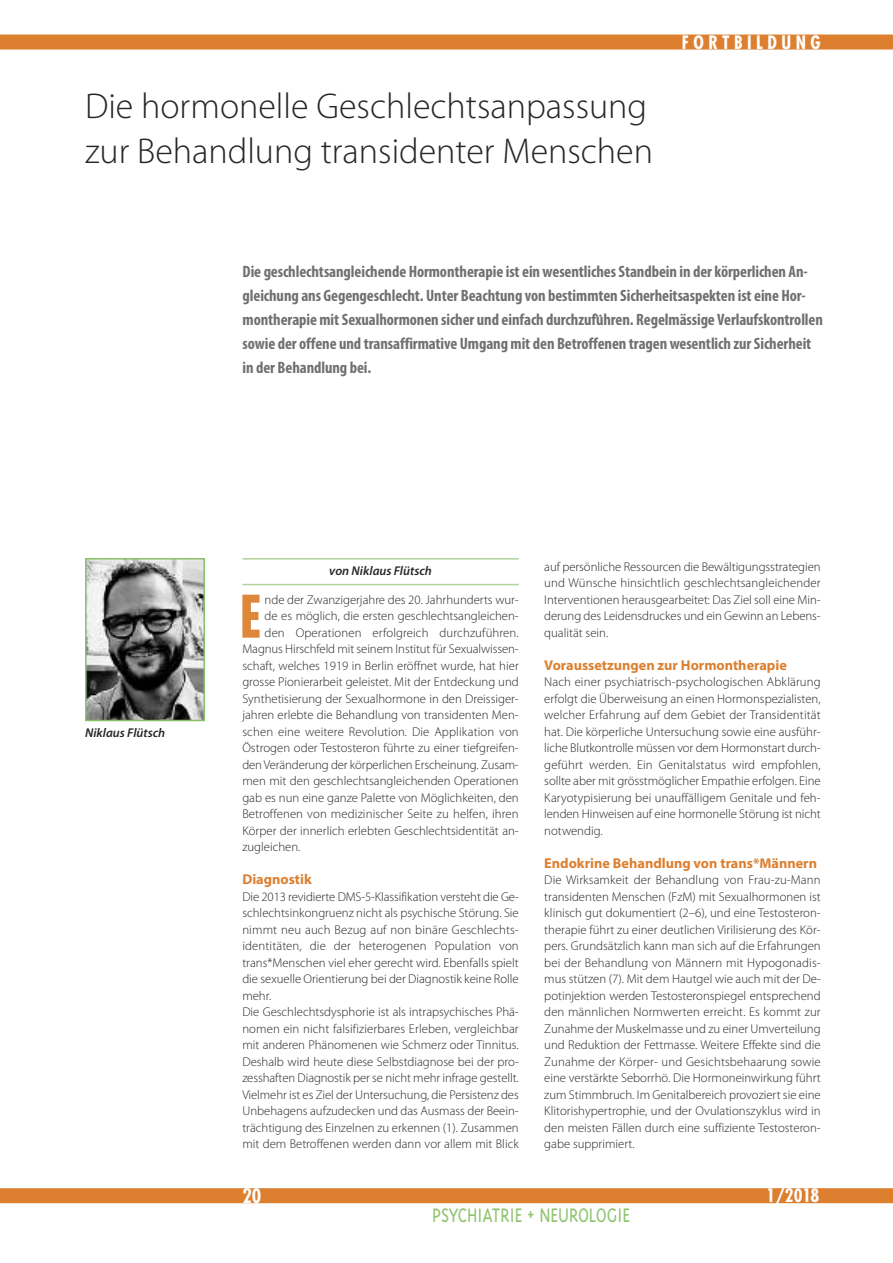
<style>
.page{position:relative;width:893px;height:1263px;background:#fff}
.page>*{position:absolute;margin:0;border:0;box-sizing:border-box;transform-origin:0 0}
.t1{font:700 condensed 57px "Futura";color:#de8639}
.t2{font:300 36px/45px "Myriad Pro";color:#272627}
.t3{font:300 22.5px "Triplex";color:#8fc36e;scale:.88 1}
.t4{font:700 condensed 19.5px "Futura";color:#fff}
.t5{font:700 condensed 18px "Futura";letter-spacing:.25em;color:#fff}
.t6{font:700 condensed 16.5px/24px "Myriad Pro";letter-spacing:-.005em;color:#707070}
.t7{font:700 14.25px "Myriad Pro";color:#dc7f2f}
.t8{font:300 12.75px/16.5px "Myriad Pro";color:#272627;text-align:justify}
.t9{font:italic 600 12.75px "Myriad Pro";color:#272627}
.s1{font-family:"Baskerville";font-stretch:normal}
</style>
<div class="page">
<hr style="left:242px;top:558px;width:277px;height:2px;background:#b1d59b">
<hr style="left:242px;top:584px;width:277px;height:1px;background:#b1d59b">
<div style="left:0;top:35px;width:893px;height:15px;background:#dc7f2f"></div>
<div style="left:0;top:1188px;width:893px;height:15px;background:#dc7f2f"></div>
<img style="left:88px;top:561px;width:114px;height:157px">
<div style="left:85px;top:558px;width:120px;height:163px;border:2px solid #89bf67"></div>
<h2 class="t2" style="left:85px;top:86px;width:569px">Die hormonelle Geschlechtsanpassung zur Behandlung transidenter Menschen</h2>
<h3 class="t5" style="left:682px;top:34px;width:140px">FORTBILDUNG</h3>
<p class="t9" style="left:85px;top:728px;width:82px">Niklaus Flütsch</p>
<p class="t6" style="left:243px;top:261px;width:582px">Die geschlechtsangleichende Hormontherapie ist einwesentlichesStandbein in der körperlichen An&shy;gleichung ans Gegengeschlecht. Unter Beachtung von bestimmten Sicherheitsaspekten ist eine Hor&shy;montherapiemitSexualhormonen sicher und einfach durchzufuh<span class="s1">̈</span>ren. Regelmässige Verlaufskontrollen sowie der offene und transaffirmative Umgangmit den Betroffenen tragenwesentlich zurSicherheit in der Behandlung bei.</p>
<p class="t9" style="left:329px;top:566px;width:104px">von Niklaus Flütsch</p>
<p class="t8" style="left:265px;top:592px;width:256px">nde der Zwanzigerjahre des 20. Jahrhunderts wur-</p>
<p class="t8" style="left:265px;top:608px;width:256px">de es möglich, die ersten geschlechtsangleichen-</p>
<p class="t8" style="left:265px;top:625px;width:256px">den Operationen erfolgreich durchzuführen.</p>
<p class="t8" style="left:242px;top:641px;width:278px">Magnus Hirschfeld mit seinem Institut für Sexualwissen-</p>
<p class="t8" style="left:242px;top:658px;width:278px">schaft, welches 1919 in Berlin eröffnet wurde, hat hier</p>
<p class="t8" style="left:242px;top:674px;width:278px">grosse Pionierarbeit geleistet. Mit der Entdeckung und</p>
<p class="t8" style="left:242px;top:691px;width:278px">Synthetisierung der Sexualhormone in den Dreissiger-</p>
<p class="t8" style="left:242px;top:707px;width:278px">jahren erlebte die Behandlung von transidenten Men-</p>
<p class="t8" style="left:242px;top:724px;width:278px">schen eine weitere Revolution. Die Applikation von</p>
<p class="t8" style="left:242px;top:740px;width:278px">Östrogen oder Testosteron führte zu einer tiefgreifen-</p>
<p class="t8" style="left:242px;top:757px;width:278px">den Veränderung der körperlichen Erscheinung. Zusam-</p>
<p class="t8" style="left:242px;top:773px;width:278px">men mit den geschlechtsangleichenden Operationen</p>
<p class="t8" style="left:242px;top:790px;width:278px">gab es nun eine ganze Palette von Möglichkeiten, den</p>
<p class="t8" style="left:242px;top:806px;width:278px">Betroffenen von medizinischer Seite zu helfen, ihren</p>
<p class="t8" style="left:242px;top:823px;width:278px">Körper der innerlich erlebten Geschlechtsidentität an-</p>
<p class="t8" style="left:242px;top:839px;width:60px">zugleichen.</p>
<p class="t7" style="left:242px;top:874px;width:71px">Diagnostik</p>
<p class="t8" style="left:242px;top:889px;width:278px;text-align:left">Die 2013 revidierte DMS-5-Klassifikation versteht die Ge&shy;schlechtsinkongruenz nicht als psychische Störung. Sie nimmt neu auch Bezug auf non binäre Geschlechts&shy;identitäten, die der heterogenen Population von trans*Menschen viel eher gerecht wird. Ebenfalls spielt die sexuelle Orientierung bei der Diagnostik keine Rolle mehr.<br>Die Geschlechtsdysphorie ist als intrapsychisches Phä&shy;nomen ein nicht falsifizierbares Erleben, vergleichbar mit anderen Phänomenen wie Schmerz oder Tinnitus.<br>Deshalb wird heute diese Selbstdiagnose bei der pro&shy;zesshaften Diagnostik per se nicht mehr infrage gestellt.<br>Vielmehr ist es Ziel der Untersuchung, die Persistenz des Unbehagens aufzudecken und das Ausmass der Beein&shy;trächtigung des Einzelnen zu erkennen (1). Zusammen mit dem Betroffenen werden dann vor allem mit Blick</p>
<h1 class="t1" style="left:239px;top:592px;width:24px">E</h1>
<h3 class="t4" style="left:242px;top:1187px;width:21px">20</h3>
<p class="t8" style="left:544px;top:559px;width:278px">auf persönliche Ressourcen die Bewältigungsstrategien und Wünsche hinsichtlich geschlechtsangleichender Interventionen herausgearbeitet: Das Ziel soll eine Min&shy;derung des Leidensdruckes und ein Gewinn an Lebens&shy;qualität sein.</p>
<p class="t7" style="left:544px;top:659px;width:244px">Voraussetzungen zur Hormontherapie</p>
<p class="t8" style="left:544px;top:674px;width:278px">Nach einer psychiatrisch-psychologischen Abklärung erfolgt die Überweisung an einen Hormonspezialisten, welcher Erfahrung auf dem Gebiet der Transidentität hat. Die körperliche Untersuchung sowie eine ausführ&shy;liche Blutkontrolle müssen vor dem Hormonstart durch&shy;geführt werden. Ein Genitalstatus wird empfohlen, sollte aber mit grösstmöglicher Empathie erfolgen. Eine Karyotypisierung bei unauffälligem Genitale und feh&shy;lenden Hinweisen auf eine hormonelle Störung ist nicht notwendig.</p>
<p class="t7" style="left:544px;top:857px;width:274px">Endokrine Behandlung von trans*Männern</p>
<p class="t8" style="left:544px;top:872px;width:278px">Die Wirksamkeit der Behandlung von Frau-zu-Mann transidenten Menschen (FzM) mit Sexualhormonen ist klinisch gut dokumentiert (2–6), und eine Testosteron&shy;therapie führt zu einer deutlichen Virilisierung des Kör&shy;pers. Grundsätzlich kann man sich auf die Erfahrungen bei der Behandlung von Männern mit Hypogonadis&shy;mus stützen (7). Mit dem Hautgel wie auch mit der De&shy;potinjektion werden Testosteronspiegel entsprechend den männlichen Normwerten erreicht. Es kommt zur Zunahme der Muskelmasse und zu einer Umverteilung und Reduktion der Fettmasse. Weitere Effekte sind die Zunahme der Körper- und Gesichtsbehaarung sowie eine verstärkte Seborrhö. Die Hormoneinwirkung führt zum Stimmbruch. Im Genitalbereich provoziert sie eine Klitorishypertrophie, und der Ovulationszyklus wird in den meisten Fällen durch eine suffiziente Testosteron&shy;gabe supprimiert.</p>
<h3 class="t5" style="left:766px;top:1188px;width:55px">1/2018</h3>
<h3 class="t3" style="left:432px;top:1201px;width:226px">PSYCHIATRIE + NEUROLOGIE</h3>
</div>
